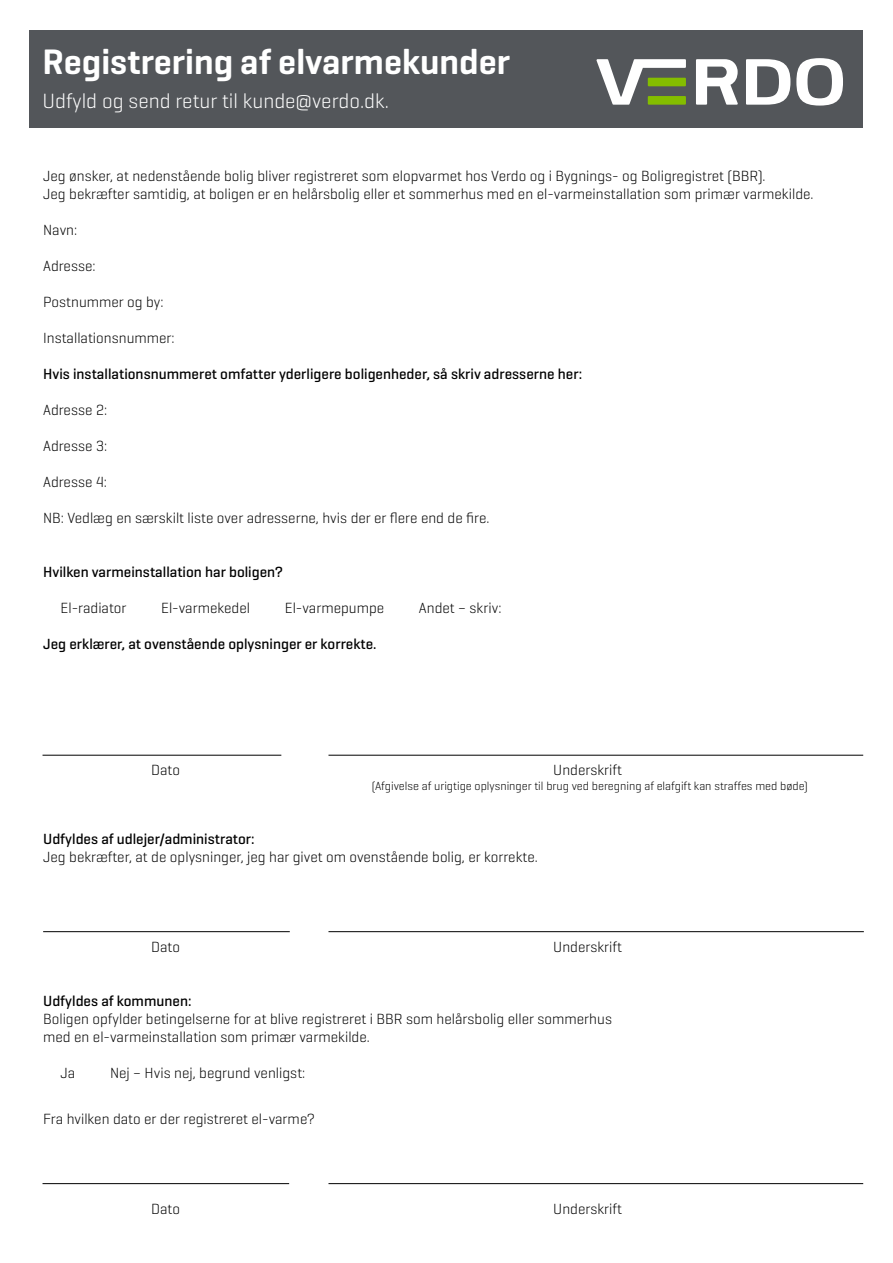
<style>
.page{position:relative;width:893px;height:1263px;background:#fff}
.page>*{position:absolute;margin:0;border:0;box-sizing:border-box;transform-origin:0 0}
.t1{font:600 36px "Geogrotesque";color:#fff}
.t2{font:300 21px "Geogrotesque";color:#fff}
.t3{font:300 15px/18px "Geogrotesque";color:#000}
.t4{font:500 15px "Geogrotesque";color:#000}
.t5{font:300 12px "Geogrotesque";color:#000}
</style>
<div class="page">
<div style="left:30px;top:30px;width:833px;height:98px;background:#53565a"></div>
<svg style="left:796px;top:58px;width:47px;height:48px"></svg>
<svg style="left:696px;top:59px;width:42px;height:46px"></svg>
<svg style="left:596px;top:59px;width:90px;height:46px"></svg>
<div style="left:648px;top:78px;width:38px;height:8px;background:#84bd00"></div>
<div style="left:648px;top:96px;width:38px;height:9px;background:#84bd00"></div>
<svg style="left:746px;top:59px;width:44px;height:46px"></svg>
<hr style="left:43px;top:755px;width:238px;height:1px;background:#000">
<hr style="left:328px;top:755px;width:535px;height:1px;background:#000">
<hr style="left:43px;top:931px;width:247px;height:1px;background:#000">
<hr style="left:328px;top:931px;width:536px;height:1px;background:#000">
<hr style="left:43px;top:1183px;width:246px;height:1px;background:#000">
<hr style="left:328px;top:1183px;width:535px;height:1px;background:#000">
<h1 class="t1" style="left:43px;top:39px;width:469px">Registrering af elvarmekunder</h1>
<h2 class="t2" style="left:43px;top:88px;width:348px">Udfyld og send retur til kunde@verdo.dk.</h2>
<p class="t3" style="left:43px;top:167px;width:772px">Jeg ønsker, at nedenstående bolig bliver registreret som elopvarmet hos Verdo og i Bygnings- og Boligregistret (BBR).<br>Jeg bekræfter samtidig, at boligen er en helårsbolig eller et sommerhus med en el-varmeinstallation som primær varmekilde.</p>
<p class="t3" style="left:43px;top:221px;width:36px">Navn:</p>
<p class="t3" style="left:43px;top:257px;width:54px">Adresse:</p>
<p class="t3" style="left:43px;top:293px;width:122px">Postnummer og by:</p>
<p class="t3" style="left:43px;top:329px;width:133px">Installationsnummer:</p>
<p class="t4" style="left:43px;top:365px;width:540px">Hvis installationsnummeret omfatter yderligere boligenheder, så skriv adresserne her:</p>
<p class="t3" style="left:43px;top:401px;width:66px">Adresse 2:</p>
<p class="t3" style="left:43px;top:437px;width:66px">Adresse 3:</p>
<p class="t3" style="left:43px;top:473px;width:65px">Adresse 4:</p>
<p class="t3" style="left:43px;top:509px;width:448px">NB: Vedlæg en særskilt liste over adresserne, hvis der er flere end de fire.</p>
<p class="t4" style="left:43px;top:563px;width:241px">Hvilken varmeinstallation har boligen?</p>
<p class="t3" style="left:61px;top:599px;width:67px">El-radiator</p>
<p class="t3" style="left:161px;top:599px;width:90px">El-varmekedel</p>
<p class="t3" style="left:285px;top:599px;width:101px">El-varmepumpe</p>
<p class="t3" style="left:419px;top:599px;width:84px">Andet – skriv:</p>
<p class="t4" style="left:43px;top:635px;width:335px">Jeg erklærer, at ovenstående oplysninger er korrekte.</p>
<p class="t3" style="left:151px;top:761px;width:30px">Dato</p>
<p class="t3" style="left:553px;top:761px;width:70px">Underskrift</p>
<p class="t5" style="left:372px;top:778px;width:438px">(Afgivelse af urigtige oplysninger til brug ved beregning af elafgift kan straffes med bøde)</p>
<p class="t4" style="left:43px;top:829px;width:213px">Udfyldes af udlejer/administrator:</p>
<p class="t3" style="left:43px;top:847px;width:496px">Jeg bekræfter, at de oplysninger, jeg har givet om ovenstående bolig, er korrekte.</p>
<p class="t3" style="left:151px;top:937px;width:30px">Dato</p>
<p class="t3" style="left:553px;top:937px;width:70px">Underskrift</p>
<p class="t4" style="left:43px;top:991px;width:150px">Udfyldes af kommunen:</p>
<p class="t3" style="left:43px;top:1009px;width:570px">Boligen opfylder betingelserne for at blive registreret i BBR som helårsbolig eller sommerhus med en el-varmeinstallation som primær varmekilde.</p>
<p class="t3" style="left:60px;top:1063px;width:16px">Ja</p>
<p class="t3" style="left:110px;top:1063px;width:197px">Nej – Hvis nej, begrund venligst:</p>
<p class="t3" style="left:43px;top:1110px;width:273px">Fra hvilken dato er der registreret el-varme?</p>
<p class="t3" style="left:151px;top:1200px;width:30px">Dato</p>
<p class="t3" style="left:553px;top:1200px;width:70px">Underskrift</p>
</div>
